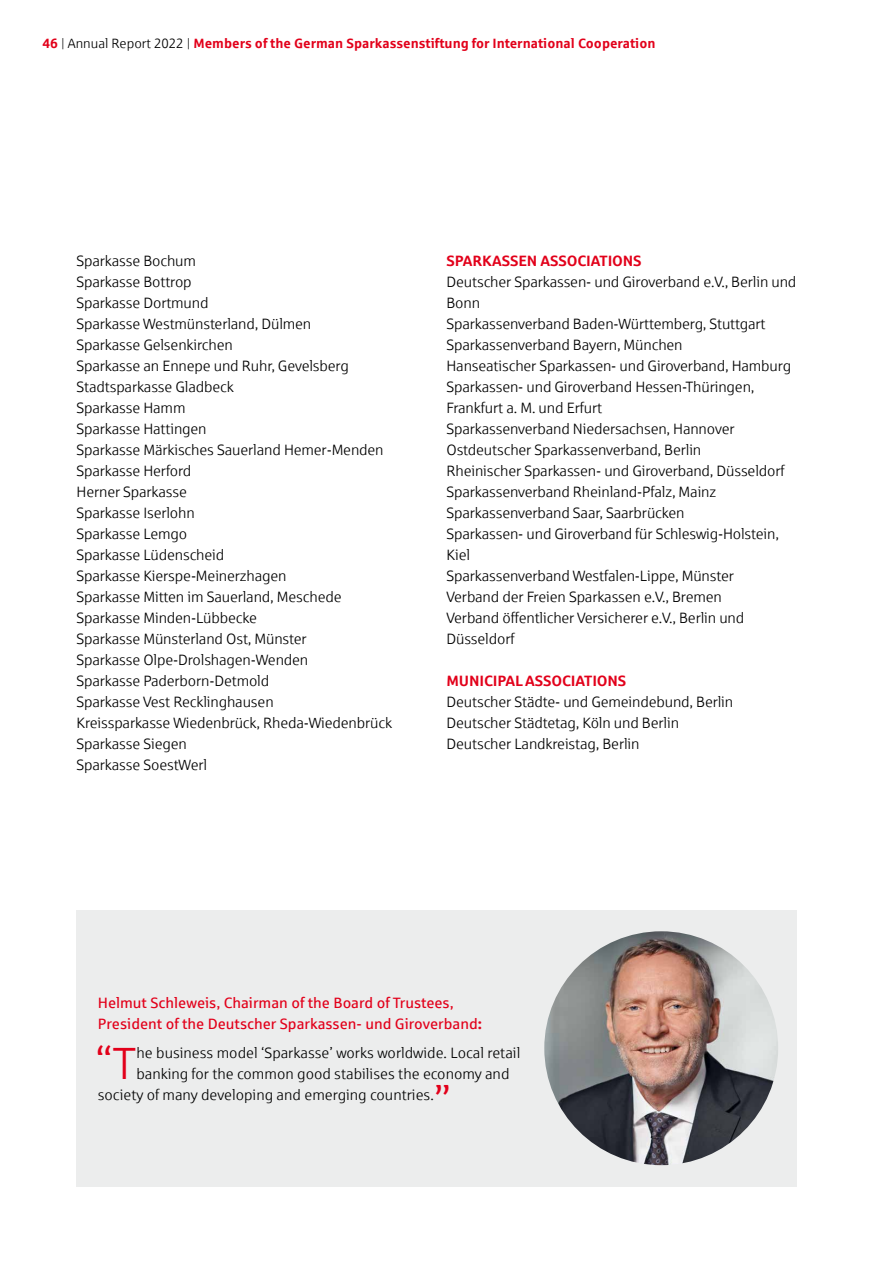
<style>
.page{position:relative;width:893px;height:1263px;background:#fff}
.page>*{position:absolute;margin:0;border:0;box-sizing:border-box;transform-origin:0 0}
.t1{font:45.15px "Sparkasse Lt";color:#e2001a}
.t2{font:45px "Sparkasse Lt";color:#e2001a}
.t3{font:15px/21px "Sparkasse Lt";letter-spacing:-.01em;color:#000}
.t4{font:15px/21px "Sparkasse Rg";color:#e2001a}
.t5{font:700 15px "Sparkasse Rg";letter-spacing:-.01em;color:#e2001a}
.t6{font:700 13.5px "Sparkasse Rg";color:#e2001a}
.s1{font-family:"Sparkasse Lt";font-weight:400;color:#000}
.s2{font-weight:700}
</style>
<div class="page">
<div style="left:77px;top:910px;width:720px;height:276px;background:#eceded"></div>
<img style="left:544px;top:931px;width:234px;height:234px;border-radius:117px">
<p class="t6" style="left:43px;top:35px;width:615px">46 <span class="s1">| Annual Report 2022 |</span> Members of the German Sparkassenstiftung for International Cooperation</p>
<p class="t3" style="left:77px;top:250px;width:317px">Sparkasse Bochum<br>Sparkasse Bottrop<br>Sparkasse Dortmund<br>Sparkasse Westmünsterland, Dülmen<br>Sparkasse Gelsenkirchen<br>Sparkasse an Ennepe und Ruhr, Gevelsberg<br>Stadtsparkasse Gladbeck<br>Sparkasse Hamm<br>Sparkasse Hattingen<br>Sparkasse Märkisches Sauerland Hemer-Menden<br>Sparkasse Herford<br>Herner Sparkasse<br>Sparkasse Iserlohn<br>Sparkasse Lemgo<br>Sparkasse Lüdenscheid<br>Sparkasse Kierspe-Meinerzhagen<br>Sparkasse Mitten im Sauerland, Meschede<br>Sparkasse Minden-Lübbecke<br>Sparkasse Münsterland Ost, Münster<br>Sparkasse Olpe-Drolshagen-Wenden<br>Sparkasse Paderborn-Detmold<br>Sparkasse Vest Recklinghausen<br>Kreissparkasse Wiedenbrück, Rheda-Wiedenbrück<br>Sparkasse Siegen<br>Sparkasse SoestWerl</p>
<p class="t5" style="left:446px;top:251px;width:197px">SPARKASSEN ASSOCIATIONS</p>
<p class="t3" style="left:446px;top:271px;width:351px">Deutscher Sparkassen- und Giroverband e.V., Berlin und Bonn<br>Sparkassenverband Baden-Württemberg, Stuttgart Sparkassenverband Bayern, München<br>Hanseatischer Sparkassen- und Giroverband, Hamburg Sparkassen- und Giroverband Hessen-Thüringen, Frankfurt a. M. und Erfurt<br>Sparkassenverband Niedersachsen, Hannover Ostdeutscher Sparkassenverband, Berlin<br>Rheinischer Sparkassen- und Giroverband, Düsseldorf Sparkassenverband Rheinland-Pfalz, Mainz Sparkassenverband Saar, Saarbrücken<br>Sparkassen- und Giroverband für Schleswig-Holstein, Kiel<br>Sparkassenverband Westfalen-Lippe, Münster<br>Verband der Freien Sparkassen e.V., Bremen<br>Verband öffentlicher Versicherer e.V., Berlin und Düsseldorf</p>
<p class="t5" style="left:446px;top:671px;width:181px">MUNICIPAL ASSOCIATIONS</p>
<p class="t3" style="left:446px;top:691px;width:288px">Deutscher Städte- und Gemeindebund, Berlin<br>Deutscher Städtetag, Köln und Berlin<br>Deutscher Landkreistag, Berlin</p>
<p class="t4" style="left:98px;top:991px;width:386px">Helmut Schleweis, Chairman of the Board of Trustees,<br>President of the Deutscher Sparkassen- und Giroverband<span class="s2">:</span></p>
<h1 class="t1" style="left:95px;top:1036px;width:43px">“T</h1>
<p class="t3" style="left:136px;top:1042px;width:385px">he business model ‘Sparkasse’ works worldwide. Local retail</p>
<p class="t3" style="left:136px;top:1063px;width:374px">banking for the common good stabilises the economy and</p>
<p class="t3" style="left:98px;top:1084px;width:338px">society of many developing and emerging countries.</p>
<h2 class="t2" style="left:434px;top:1076px;width:19px">”</h2>
</div>
